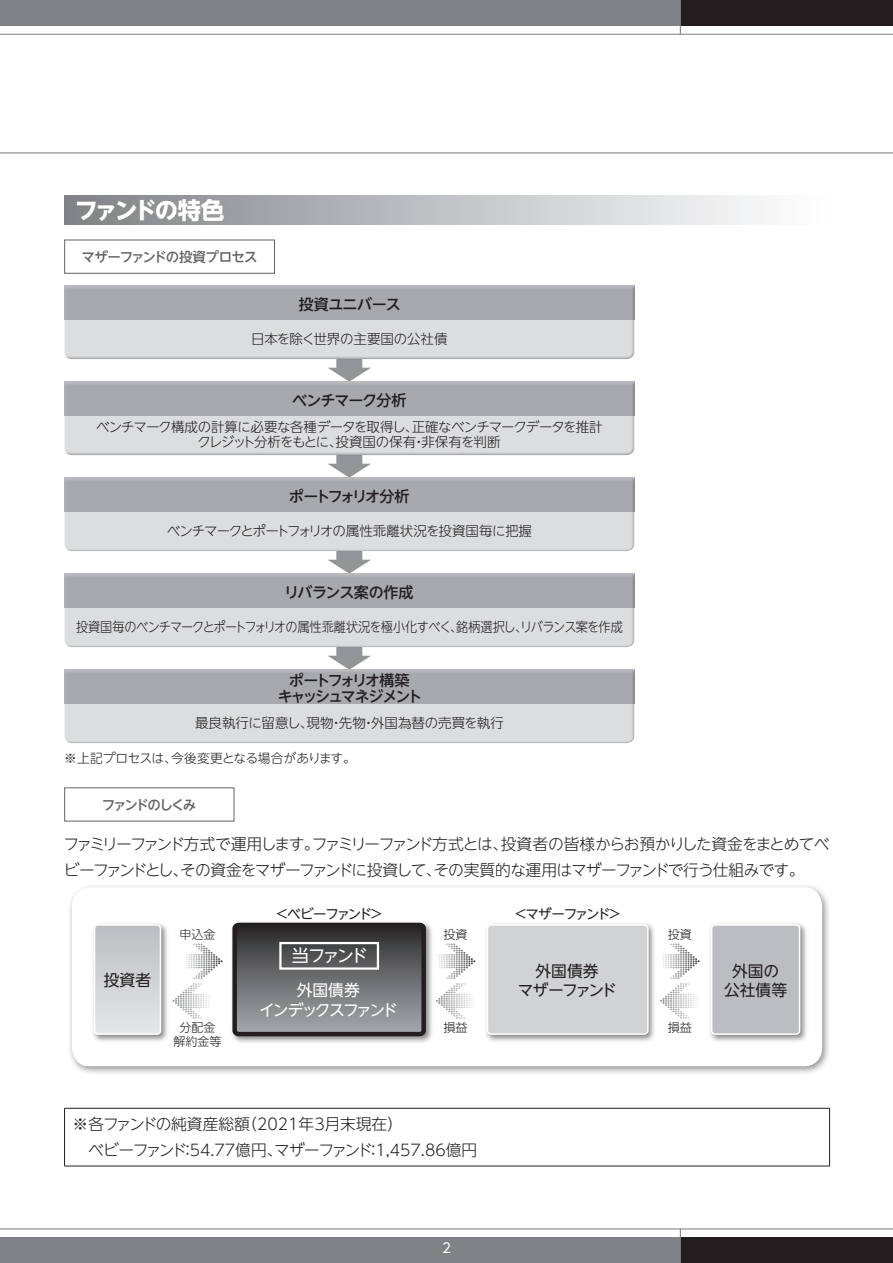
<style>
.page{position:relative;width:893px;height:1263px;background:#fff}
.page>*{position:absolute;margin:0;border:0;box-sizing:border-box;transform-origin:0 0}
.t1{font:700 23.25px "UD Shin Go NT Pro";letter-spacing:-.125em;color:#fff}
.t2{font:17.25px "UD Shin Go NT Pro";letter-spacing:-.17em;color:#fff}
.t3{font:300 15.75px/25.5px "UD Shin Go NT Pro";letter-spacing:-.085em;color:#231f20}
.t4{font:300 15.75px/25.5px "UD Shin Go NT Pro";color:#231f20}
.t5{font:15.75px/19.5px "UD Shin Go NT Pro";letter-spacing:-.105em;color:#fff;text-align:center}
.t6{font:15.75px/19.5px "UD Shin Go NT Pro";letter-spacing:-.06em;color:#231f20;text-align:center}
.t7{font:15.75px/19.5px "UD Shin Go NT Pro";color:#231f20;text-align:center}
.t8{font:500 15px/15.8px "UD Shin Go NT Pro";letter-spacing:-.14em;color:#231f20;text-align:center}
.t9{font:500 15px "UD Shin Go NT Pro";letter-spacing:-.15em;color:#231f20}
.t10{font:500 15px "UD Shin Go NT Pro";letter-spacing:-.04em;color:#231f20}
.t11{font:500 15px "UD Shin Go NT Pro";letter-spacing:-.07em;color:#231f20}
.t12{font:500 15px "UD Shin Go NT Pro";letter-spacing:-.03em;color:#231f20}
.t13{font:300 13.5px/15px "UD Shin Go NT Pro";letter-spacing:-.06em;color:#231f20;text-align:center}
.t14{font:300 13.5px "UD Shin Go NT Pro";letter-spacing:-.04em;color:#231f20;scale:.9 1}
.t15{font:300 13.5px "UD Shin Go NT Pro";letter-spacing:-.065em;color:#231f20}
.t16{font:300 13.5px "UD Shin Go NT Pro";color:#231f20}
.t17{font:13.5px "UD Shin Go NT Pro";letter-spacing:-.13em;color:#231f20}
.t18{font:300 13.5px "UD Shin Go NT Pro";letter-spacing:-.015em;color:#231f20}
.t19{font:500 13.5px "UD Shin Go NT Pro";letter-spacing:-.06em;color:#636366}
.t20{font:500 13.5px "UD Shin Go NT Pro";letter-spacing:-.14em;color:#636366}
.t21{font:13.5px "UD Shin Go NT Pro";color:#fff}
.t22{font:300 12.75px "UD Shin Go NT Pro";letter-spacing:-.035em;color:#231f20}
.t23{font:300 12px/14.2px "UD Shin Go NT Pro";color:#231f20;text-align:center}
</style>
<div class="page">
<div style="left:0;top:0;width:680px;height:26px;background:#808285"></div>
<div style="left:0;top:1237px;width:680px;height:26px;background:#808285"></div>
<hr style="left:0;top:34px;width:893px;height:1px;background:#808285">
<hr style="left:0;top:152px;width:893px;height:1px;background:#808285">
<hr style="left:0;top:1228px;width:893px;height:1px;background:#808285">
<div style="left:680px;top:0;width:213px;height:26px;background:#231f20"></div>
<div style="left:680px;top:1237px;width:213px;height:26px;background:#231f20"></div>
<hr style="left:680px;top:1228px;width:1px;height:35px;background:#808285">
<hr style="left:680px;top:0;width:1px;height:35px;background:#808285">
<div style="left:64px;top:196px;width:765px;height:29px;background:linear-gradient(to right,#818387,#fff)"></div>
<div style="left:64px;top:240px;width:211px;height:34px;border:1px solid #636366"></div>
<div style="left:64px;top:286px;width:573px;height:76px;background:#231f20;opacity:.3"></div>
<svg style="left:64px;top:341px;width:570px;height:41px"></svg>
<div style="left:64px;top:382px;width:573px;height:76px;background:#231f20;opacity:.3"></div>
<svg style="left:64px;top:437px;width:570px;height:41px"></svg>
<div style="left:64px;top:478px;width:573px;height:76px;background:#231f20;opacity:.3"></div>
<svg style="left:64px;top:533px;width:570px;height:41px"></svg>
<div style="left:64px;top:574px;width:573px;height:76px;background:#231f20;opacity:.3"></div>
<svg style="left:64px;top:629px;width:570px;height:41px"></svg>
<div style="left:64px;top:670px;width:573px;height:76px;background:#231f20;opacity:.3"></div>
<div style="left:64px;top:787px;width:170px;height:34px;border:1px solid #636366"></div>
<hr style="left:64px;top:1108px;width:766px;height:1px;background:#231f20">
<hr style="left:64px;top:1108px;width:1px;height:58px;background:#231f20">
<hr style="left:829px;top:1108px;width:1px;height:58px;background:#231f20">
<hr style="left:64px;top:1166px;width:766px;height:1px;background:#231f20">
<div style="left:67px;top:882px;width:764px;height:193px;background:#231f20;opacity:.5"></div>
<svg style="left:72px;top:887px;width:750px;height:179px"></svg>
<img style="left:89px;top:920px;width:81px;height:124px">
<svg style="left:97px;top:927px;width:61px;height:105px;background:#d1d2d4"></svg>
<div style="left:94px;top:924px;width:67px;height:111px;border:2px solid #fff;border-radius:4px"></div>
<img style="left:228px;top:918px;width:207px;height:127px">
<svg style="left:230px;top:920px;width:198px;height:118px;background:#69696b"></svg>
<img style="left:482px;top:920px;width:176px;height:124px">
<svg style="left:486px;top:923px;width:163px;height:112px;background:#d3d4d6"></svg>
<img style="left:706px;top:920px;width:103px;height:124px">
<div style="left:712px;top:925px;width:88px;height:109px;background:#bcbdc0;border-radius:4px"></div>
<div style="left:711px;top:924px;width:89px;height:111px;border:2px solid #fff;border-radius:4px"></div>
<svg style="left:183px;top:983px;width:29px;height:12px"></svg>
<svg style="left:193px;top:943px;width:22px;height:13px"></svg>
<svg style="left:446px;top:983px;width:29px;height:12px"></svg>
<svg style="left:446px;top:943px;width:22px;height:13px"></svg>
<svg style="left:670px;top:983px;width:30px;height:12px"></svg>
<svg style="left:670px;top:943px;width:22px;height:13px"></svg>
<div style="left:279px;top:942px;width:100px;height:28px;border:2px solid #fff"></div>
<h1 class="t1" style="left:75px;top:191px;width:151px">ファンドの特色</h1>
<p class="t19" style="left:82px;top:246px;width:177px">マザーファンドの投資プロセス</p>
<p class="t12" style="left:299px;top:292px;width:104px">投資ユニバース</p>
<p class="t18" style="left:251px;top:328px;width:198px">日本を除く世界の主要国の公社債</p>
<p class="t11" style="left:292px;top:388px;width:116px">ベンチマーク分析</p>
<p class="t13" style="left:96px;top:419px;width:508px">ベンチマーク構成の計算に必要な各種データを取得し、正確なベンチマークデータを推計クレジット分析をもとに、投資国の保有・非保有を判断</p>
<p class="t9" style="left:289px;top:484px;width:122px">ポートフォリオ分析</p>
<p class="t15" style="left:167px;top:520px;width:367px">ベンチマークとポートフォリオの属性乖離状況を投資国毎に把握</p>
<p class="t10" style="left:284px;top:580px;width:131px">リバランス案の作成</p>
<p class="t14" style="left:76px;top:616px;width:609px">投資国毎のベンチマークとポートフォリオの属性乖離状況を極小化すべく、銘柄選択し、リバランス案を作成</p>
<p class="t8" style="left:278px;top:672px;width:146px">ポートフォリオ構築<br>キャッシュマネジメント</p>
<p class="t16" style="left:195px;top:712px;width:310px">最良執行に留意し、現物・先物・外国為替の売買を執行</p>
<p class="t22" style="left:64px;top:748px;width:293px">※上記プロセスは、今後変更となる場合があります。</p>
<p class="t20" style="left:102px;top:793px;width:96px">ファンドのしくみ</p>
<p class="t3" style="left:63px;top:831px;width:768px">ファミリーファンド方式で運用します。ファミリーファンド方式とは、投資者の皆様からお預かりした資金をまとめてベビーファンドとし、その資金をマザーファンドに投資して、その実質的な運用はマザーファンドで行う仕組みです。</p>
<p class="t7" style="left:104px;top:969px;width:49px">投資者</p>
<p class="t23" style="left:180px;top:927px;width:37px">申込金</p>
<p class="t17" style="left:275px;top:902px;width:110px">＜ベビーファンド＞</p>
<p class="t17" style="left:514px;top:903px;width:109px">＜マザーファンド＞</p>
<p class="t23" style="left:444px;top:927px;width:25px">投資</p>
<p class="t23" style="left:668px;top:927px;width:25px">投資</p>
<p class="t2" style="left:292px;top:942px;width:78px">当ファンド</p>
<p class="t5" style="left:259px;top:980px;width:140px">外国債券<br>インデックスファンド</p>
<p class="t6" style="left:518px;top:960px;width:101px">外国債券<br>マザーファンド</p>
<p class="t7" style="left:724px;top:960px;width:64px">外国の公社債等</p>
<p class="t23" style="left:174px;top:1019px;width:49px">分配金解約金等</p>
<p class="t23" style="left:444px;top:1019px;width:25px">損益</p>
<p class="t23" style="left:668px;top:1019px;width:25px">損益</p>
<p class="t4" style="left:88px;top:1111px;width:390px;text-indent:-16px">※各ファンドの純資産総額（2021年3月末現在）<br>ベビーファンド：54.77億円、マザーファンド：1,457.86億円</p>
<p class="t21" style="left:442px;top:1237px;width:10px">2</p>
</div>
